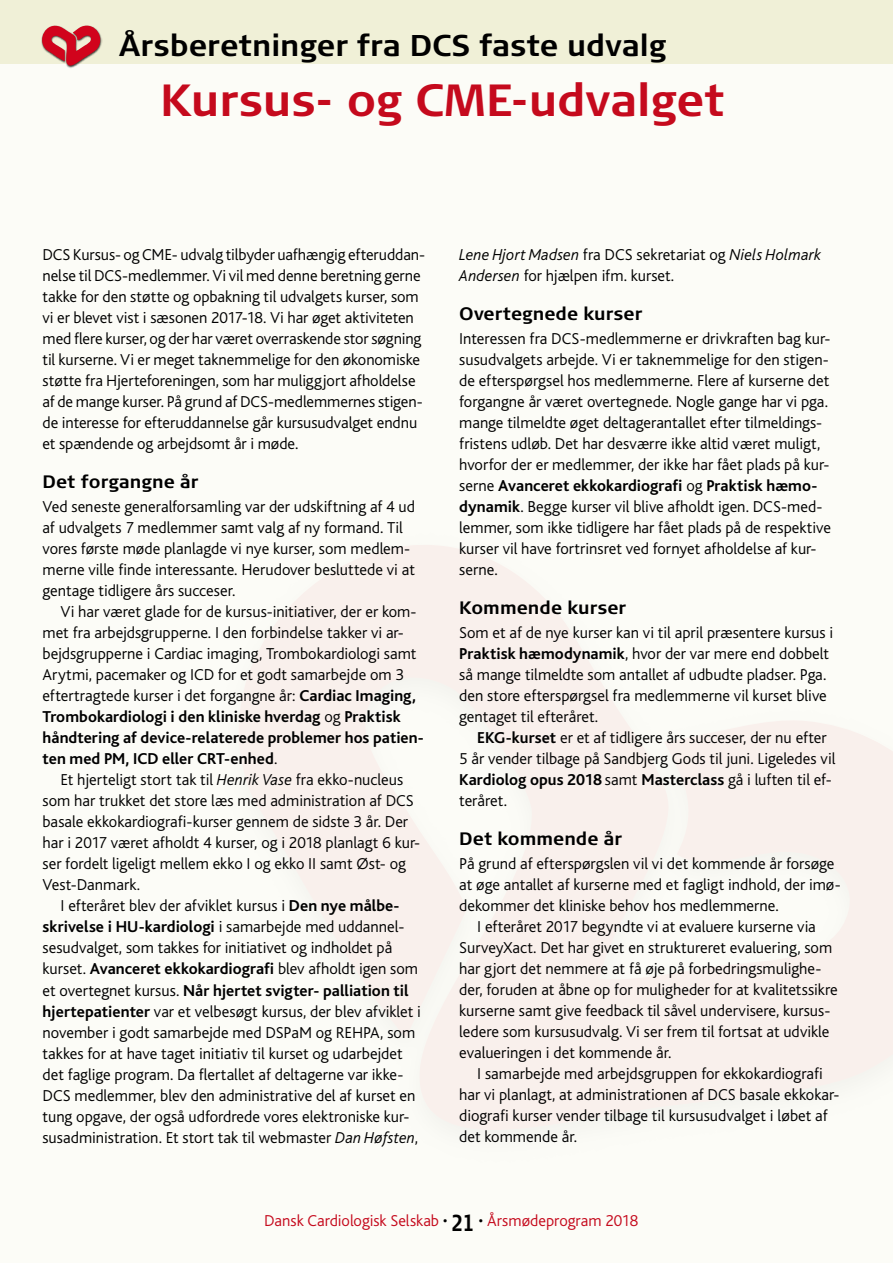
<style>
.page{position:relative;width:893px;height:1263px;background:#fcfcf7}
.page>*{position:absolute;margin:0;border:0;box-sizing:border-box;transform-origin:0 0}
.t1{font:700 45px "Signa Normal";letter-spacing:-.005em;color:#c50a1d}
.t2{font:700 30px "Signa Normal";color:#000}
.t3{font:700 18px "Signa Normal";letter-spacing:.005em;color:#000}
.t4{font:300 16.5px/21px "Bliss";color:#000}
.t5{font:300 16.5px "Bliss";color:#c50a1d}
.s1{font-weight:700}
.s2{font-style:italic}
.s3{color:#000}
.s4{font-family:"Signa Column";font-weight:700;font-size:23.1px;color:#000}
</style>
<div class="page">
<div style="left:0;top:0;width:893px;height:64px;background:#f0f0d7"></div>
<svg style="left:239px;top:545px;width:654px;height:585px;fill:#f9f0ec"></svg>
<img style="left:41px;top:25px;width:62px;height:43px">
<svg style="left:42px;top:26px;width:58px;height:40px"></svg>
<h2 class="t2" style="left:119px;top:28px;width:549px">Årsberetninger fra DCS faste udvalg</h2>
<h1 class="t1" style="left:160px;top:74px;width:566px">Kursus- og CME-udvalget</h1>
<p class="t4" style="left:43px;top:245px;width:384px">DCS Kursus- og CME- udvalg tilbyder uafhængig efteruddan&shy;nelse til DCS-medlemmer. Vi vil med denne beretning gerne takke for den støtte og opbakning til udvalgets kurser, som vi er blevet vist i sæsonen 2017-18. Vi har øget aktiviteten med flere kurser, og der har været overraskende stor søgning til kurserne. Vi er meget taknemmelige for den økonomiske støtte fra Hjerteforeningen, som har muliggjort afholdelse af de mange kurser. På grund af DCS-medlemmernes stigen&shy;de interesse for efteruddannelse går kursusudvalget endnu et spændende og arbejdsomt år i møde.</p>
<p class="t3" style="left:43px;top:471px;width:157px">Det forgangne år</p>
<p class="t4" style="left:43px;top:497px;width:374px">Ved seneste generalforsamling var der udskiftning af 4 ud af udvalgets 7 medlemmer samt valg af ny formand. Til vores første møde planlagde vi nye kurser, som medlem&shy;merne ville finde interessante. Herudover besluttede vi at gentage tidligere års succeser.</p>
<p class="t4" style="left:43px;top:602px;width:383px;text-indent:18px">Vi har været glade for de kursus-initiativer, der er kom&shy;met fra arbejdsgrupperne. I den forbindelse takker vi ar&shy;bejdsgrupperne i Cardiac imaging, Trombokardiologi samt Arytmi, pacemaker og ICD for et godt samarbejde om 3 eftertragtede kurser i det forgangne år: <span class="s1">Cardiac Imaging, Trombokardiologi i den kliniske hverdag</span> og <span class="s1">Praktisk håndtering af device-relaterede problemer hos patien&shy;ten med PM, ICD eller CRT-enhed</span>.</p>
<p class="t4" style="left:43px;top:770px;width:379px;text-indent:18px">Et hjerteligt stort tak til <span class="s2">Henrik Vase</span> fra ekko-nucleus som har trukket det store læs med administration af DCS basale ekkokardiografi-kurser gennem de sidste 3 år. Der har i 2017 været afholdt 4 kurser, og i 2018 planlagt 6 kur&shy;ser fordelt ligeligt mellem ekko I og ekko II samt Øst- og Vest-Danmark.</p>
<p class="t4" style="left:43px;top:896px;width:380px;text-indent:18px">I efteråret blev der afviklet kursus i <span class="s1">Den nye målbe&shy;skrivelse i HU-kardiologi</span> i samarbejde med uddannel&shy;sesudvalget, som takkes for initiativet og indholdet på kurset. <span class="s1">Avanceret ekkokardiografi</span> blev afholdt igen som et overtegnet kursus. <span class="s1">Når hjertet svigter- palliation til hjertepatienter</span> var et velbesøgt kursus, der blev afviklet i november i godt samarbejde med DSPaM og REHPA, som takkes for at have taget initiativ til kurset og udarbejdet det faglige program. Da flertallet af deltagerne var ikke-DCS medlemmer, blev den administrative del af kurset en tung opgave, der også udfordrede vores elektroniske kur&shy;susadministration. Et stort tak til webmaster <span class="s2">Dan Høfsten</span>,</p>
<p class="t4" style="left:459px;top:245px;width:364px"><span class="s2">Lene Hjort Madsen</span> fra DCS sekretariat og <span class="s2">Niels Holmark<br>Andersen</span> for hjælpen ifm. kurset.</p>
<p class="t3" style="left:459px;top:303px;width:185px">Overtegnede kurser</p>
<p class="t4" style="left:459px;top:329px;width:373px">Interessen fra DCS-medlemmerne er drivkraften bag kur&shy;susudvalgets arbejde. Vi er taknemmelige for den stigen&shy;de efterspørgsel hos medlemmerne. Flere af kurserne det forgangne år været overtegnede. Nogle gange har vi pga. mange tilmeldte øget deltagerantallet efter tilmeldings&shy;fristens udløb. Det har desværre ikke altid været muligt, hvorfor der er medlemmer, der ikke har fået plads på kur&shy;serne <span class="s1">Avanceret ekkokardiografi</span> og <span class="s1">Praktisk hæmo&shy;dynamik</span>. Begge kurser vil blive afholdt igen. DCS-med&shy;lemmer, som ikke tidligere har fået plads på de respektive kurser vil have fortrinsret ved fornyet afholdelse af kur&shy;serne.</p>
<p class="t3" style="left:459px;top:597px;width:168px">Kommende kurser</p>
<p class="t4" style="left:459px;top:623px;width:375px">Som et af de nye kurser kan vi til april præsentere kursus i <span class="s1">Praktisk hæmodynamik</span>, hvor der var mere end dobbelt så mange tilmeldte som antallet af udbudte pladser. Pga. den store efterspørgsel fra medlemmerne vil kurset blive gentaget til efteråret.</p>
<p class="t4" style="left:459px;top:728px;width:378px;text-indent:18px"><span class="s1">EKG-kurset</span> er et af tidligere års succeser, der nu efter 5 år vender tilbage på Sandbjerg Gods til juni. Ligeledes vil <span class="s1">Kardiolog opus 2018</span> samt <span class="s1">Masterclass</span> gå i luften til ef&shy;teråret.</p>
<p class="t3" style="left:459px;top:828px;width:164px">Det kommende år</p>
<p class="t4" style="left:459px;top:854px;width:377px">På grund af efterspørgslen vil vi det kommende år forsøge</p>
<p class="t4" style="left:459px;top:875px;width:383px">at øge antallet af kurserne med et fagligt indhold, der imø-</p>
<p class="t4" style="left:459px;top:896px;width:321px">dekommer det kliniske behov hos medlemmerne.</p>
<p class="t4" style="left:477px;top:917px;width:340px">I efteråret 2017 begyndte vi at evaluere kurserne via</p>
<p class="t4" style="left:459px;top:938px;width:374px">SurveyXact. Det har givet en struktureret evaluering, som</p>
<p class="t4" style="left:459px;top:959px;width:364px">har gjort det nemmere at få øje på forbedringsmulighe-</p>
<p class="t4" style="left:459px;top:980px;width:380px">der, foruden at åbne op for muligheder for at kvalitetssikre</p>
<p class="t4" style="left:459px;top:1001px;width:373px">kurserne samt give feedback til såvel undervisere, kursus-</p>
<p class="t4" style="left:459px;top:1022px;width:372px">ledere som kursusudvalg. Vi ser frem til fortsat at udvikle</p>
<p class="t4" style="left:459px;top:1043px;width:214px">evalueringen i det kommende år.</p>
<p class="t4" style="left:477px;top:1064px;width:347px">I samarbejde med arbejdsgruppen for ekkokardiografi</p>
<p class="t4" style="left:459px;top:1085px;width:382px">har vi planlagt, at administrationen af DCS basale ekkokar-</p>
<p class="t4" style="left:459px;top:1106px;width:370px">diografi kurser vender tilbage til kursusudvalget i løbet af</p>
<p class="t4" style="left:459px;top:1127px;width:119px">det kommende år.</p>
<p class="t5" style="left:264px;top:1212px;width:375px">Dansk Cardiologisk Selskab <span class="s3">•</span> <span class="s4">21</span> <span class="s3">•</span> Årsmødeprogram 2018</p>
</div>
